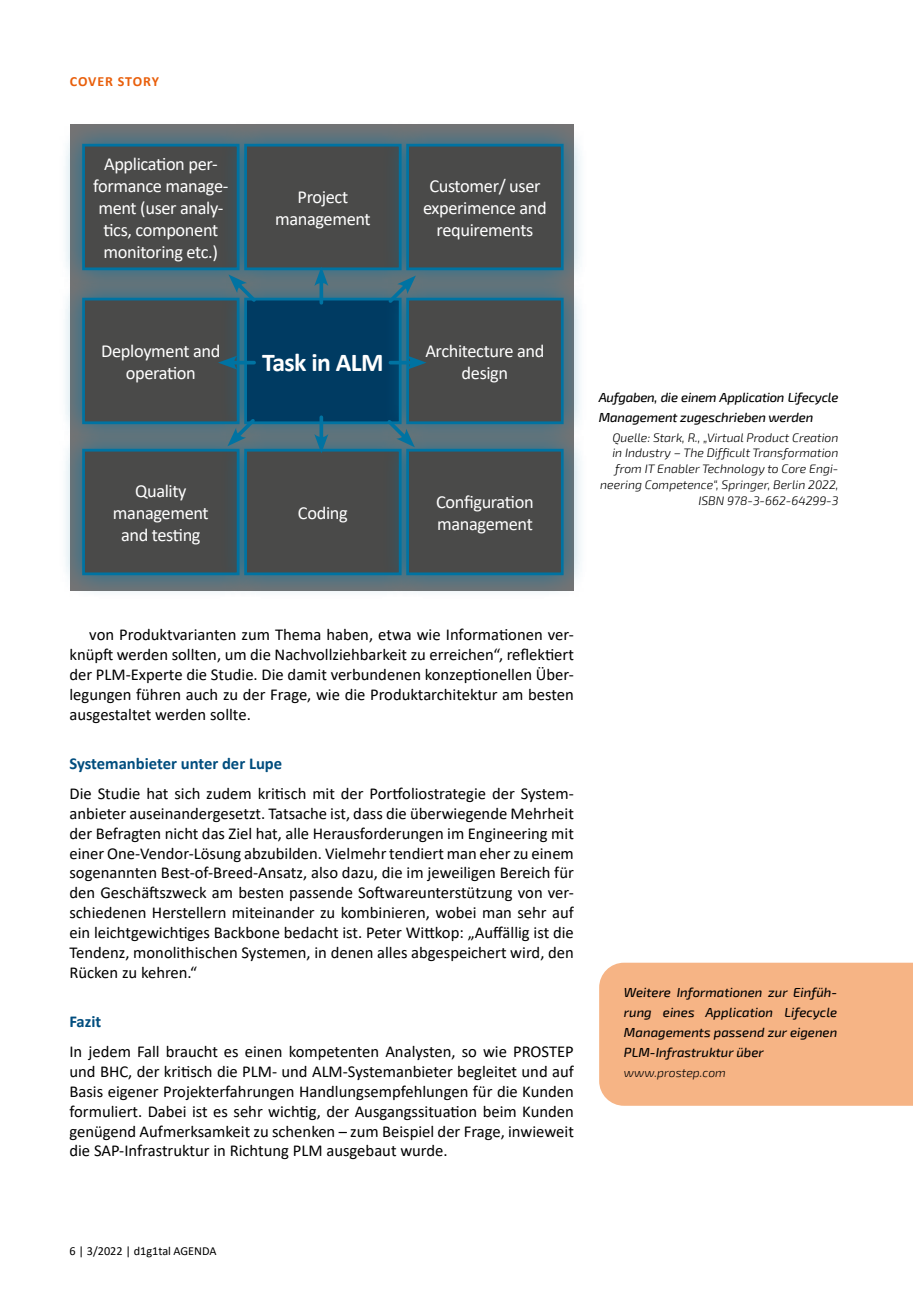
<style>
.page{position:relative;width:913px;height:1315px;background:#fff}
.page>*{position:absolute;margin:0;border:0;box-sizing:border-box;transform-origin:0 0}
.t1{font:700 25.72px "Calibri";letter-spacing:-.02em;color:#fff}
.t2{font:18.38px/22.1px "Calibri";letter-spacing:-.02em;color:#fff;text-align:center}
.t3{font:16.62px/19.8px "Calibri";color:#000;text-align:justify}
.t4{font:700 16.62px "Calibri";color:#004d7e}
.t5{font:700 14px "Calibri";letter-spacing:.06em;color:#e95f0b}
.t6{font:italic 500 13.12px/19.8px "Exo 2";letter-spacing:-.01em;color:#000;text-align:justify}
.t7{font:italic 300 12.25px/15.8px "Exo 2";color:#000;text-align:right}
.t8{font:12.25px "Calibri";color:#000}
</style>
<div class="page">
<div style="left:599px;top:962px;width:314px;height:143px;background:#f6b485"></div>
<div style="left:58px;top:120px;width:205px;height:174px;background:#0073a2;opacity:.75"></div>
<div style="left:84px;top:145px;width:154px;height:124px;background:#4a4a49"></div>
<div style="left:82px;top:144px;width:157px;height:126px;border:3px solid #0073a2"></div>
<div style="left:58px;top:274px;width:205px;height:174px;background:#0073a2;opacity:.75"></div>
<div style="left:84px;top:299px;width:154px;height:124px;background:#4a4a49"></div>
<div style="left:82px;top:298px;width:157px;height:126px;border:3px solid #0073a2"></div>
<div style="left:58px;top:425px;width:205px;height:174px;background:#0073a2;opacity:.75"></div>
<div style="left:84px;top:450px;width:154px;height:124px;background:#4a4a49"></div>
<div style="left:82px;top:449px;width:157px;height:126px;border:3px solid #0073a2"></div>
<div style="left:220px;top:120px;width:205px;height:174px;background:#0073a2;opacity:.75"></div>
<div style="left:246px;top:145px;width:154px;height:124px;background:#4a4a49"></div>
<div style="left:244px;top:144px;width:157px;height:126px;border:3px solid #0073a2"></div>
<div style="left:220px;top:274px;width:205px;height:174px;background:#0073a2;opacity:.75"></div>
<div style="left:246px;top:299px;width:154px;height:124px;background:#003b62"></div>
<div style="left:244px;top:298px;width:157px;height:126px;border:3px solid #0073a2"></div>
<div style="left:220px;top:425px;width:205px;height:174px;background:#0073a2;opacity:.75"></div>
<div style="left:246px;top:450px;width:154px;height:124px;background:#4a4a49"></div>
<div style="left:244px;top:449px;width:157px;height:126px;border:3px solid #0073a2"></div>
<div style="left:382px;top:120px;width:205px;height:174px;background:#0073a2;opacity:.75"></div>
<div style="left:408px;top:145px;width:154px;height:124px;background:#4a4a49"></div>
<div style="left:406px;top:144px;width:157px;height:126px;border:3px solid #0073a2"></div>
<div style="left:382px;top:274px;width:205px;height:174px;background:#0073a2;opacity:.75"></div>
<div style="left:408px;top:299px;width:154px;height:124px;background:#4a4a49"></div>
<div style="left:406px;top:298px;width:157px;height:126px;border:3px solid #0073a2"></div>
<div style="left:382px;top:425px;width:205px;height:174px;background:#0073a2;opacity:.75"></div>
<div style="left:408px;top:450px;width:154px;height:124px;background:#4a4a49"></div>
<div style="left:406px;top:449px;width:157px;height:126px;border:3px solid #0073a2"></div>
<hr style="left:230px;top:361px;width:24px;height:3px;background:#0073a2">
<svg style="left:218px;top:355px;width:19px;height:15px"></svg>
<hr style="left:390px;top:361px;width:24px;height:3px;background:#0073a2">
<svg style="left:407px;top:355px;width:19px;height:15px"></svg>
<svg style="left:319px;top:286px;width:4px;height:17px"></svg>
<svg style="left:314px;top:267px;width:14px;height:19px"></svg>
<svg style="left:319px;top:417px;width:4px;height:17px"></svg>
<svg style="left:314px;top:434px;width:14px;height:19px"></svg>
<svg style="left:228px;top:274px;width:31px;height:31px"></svg>
<svg style="left:385px;top:275px;width:31px;height:31px"></svg>
<svg style="left:384px;top:416px;width:31px;height:31px"></svg>
<svg style="left:227px;top:415px;width:31px;height:31px"></svg>
<p class="t5" style="left:70px;top:71px;width:91px">COVER STORY</p>
<p class="t2" style="left:93px;top:152px;width:137px">Application per&shy;formance manage&shy;ment (user analy&shy;tics, component monitoring etc.)</p>
<p class="t2" style="left:101px;top:339px;width:121px">Deployment and operation</p>
<p class="t2" style="left:275px;top:185px;width:97px">Project management</p>
<h1 class="t1" style="left:262px;top:344px;width:123px">Task in ALM</h1>
<p class="t2" style="left:113px;top:479px;width:97px">Quality management and testing</p>
<p class="t2" style="left:298px;top:501px;width:51px">Coding</p>
<p class="t2" style="left:423px;top:174px;width:125px">Customer/ user experimence and requirements</p>
<p class="t2" style="left:425px;top:339px;width:121px">Architecture and design</p>
<p class="t2" style="left:436px;top:490px;width:99px;text-align:left">Configuration management</p>
<p class="t6" style="left:599px;top:388px;width:241px">Aufgaben, die einem Application Lifecycle<br>Management zugeschrieben werden</p>
<p class="t7" style="left:600px;top:430px;width:240px">Quelle: Stark, R., „Virtual Product Creation in Industry – The Difficult Transformation from IT Enabler Technology to Core Engi&shy;neering Competence“, Springer, Berlin 2022, ISBN 978-3-662-64299-3</p>
<p class="t3" style="left:69px;top:624px;width:506px;text-indent:20px">von Produktvarianten zum Thema haben, etwa wie Informationen ver&shy;knüpft werden sollten, um die Nachvollziehbarkeit zu erreichen“, reflektiert der PLM-Experte die Studie. Die damit verbundenen konzeptionellen Über&shy;legungen führen auch zu der Frage, wie die Produktarchitektur am besten ausgestaltet werden sollte.</p>
<p class="t4" style="left:69px;top:752px;width:214px">Systemanbieter unter der Lupe</p>
<p class="t3" style="left:69px;top:783px;width:506px">Die Studie hat sich zudem kritisch mit der Portfoliostrategie der System&shy;anbieter auseinandergesetzt. Tatsache ist, dass die überwiegende Mehrheit der Befragten nicht das Ziel hat, alle Herausforderungen im Engineering mit einer One-Vendor-Lösung abzubilden. Vielmehr tendiert man eher zu einem sogenannten Best-of-Breed-Ansatz, also dazu, die im jeweiligen Bereich für den Geschäftszweck am besten passende Softwareunterstützung von ver&shy;schiedenen Herstellern miteinander zu kombinieren, wobei man sehr auf ein leichtgewichtiges Backbone bedacht ist. Peter Wittkop: „Auffällig ist die Tendenz, monolithischen Systemen, in denen alles abgespeichert wird, den Rücken zu kehren.“</p>
<p class="t4" style="left:69px;top:1010px;width:33px">Fazit</p>
<p class="t3" style="left:69px;top:1041px;width:506px">In jedem Fall braucht es einen kompetenten Analysten, so wie PROSTEP und BHC, der kritisch die PLM- und ALM-Systemanbieter begleitet und auf Basis eigener Projekterfahrungen Handlungsempfehlungen für die Kunden formuliert. Dabei ist es sehr wichtig, der Ausgangssituation beim Kunden genügend Aufmerksamkeit zu schenken – zum Beispiel der Frage, inwieweit die SAP-Infrastruktur in Richtung PLM ausgebaut wurde.</p>
<p class="t6" style="left:624px;top:983px;width:215px">Weitere Informationen zur Einfüh&shy;rung eines Application Lifecycle Managements passend zur eigenen PLM-Infrastruktur über</p>
<p class="t7" style="left:624px;top:1065px;width:103px">www.prostep.com</p>
<p class="t8" style="left:69px;top:1242px;width:149px">6 | 3/2022 | d1g1tal AGENDA</p>
</div>
